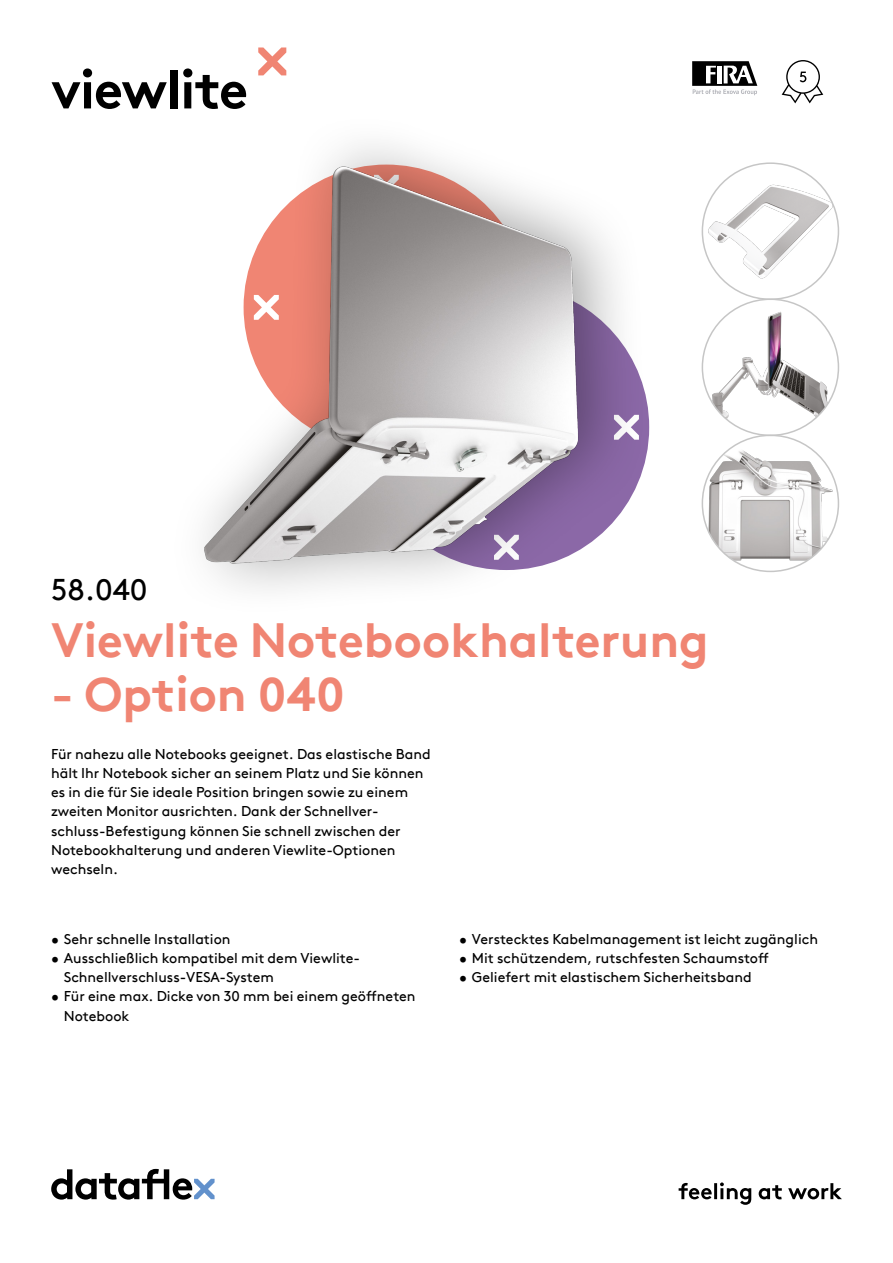
<style>
.page{position:relative;width:893px;height:1263px;background:#fff}
.page>*{position:absolute;margin:0;border:0;box-sizing:border-box;transform-origin:0 0}
.hoofdstuk{font:700 54px "Brown Pro TT";letter-spacing:-.02em;color:#000}
.productnaam{font:700 48px "Brown Pro TT";color:#f08573}
.productnummer{font:30px "Brown Pro TT";color:#000}
.omschrijving{font:14.25px/19.2px "Brown Pro TT";color:#000}
</style>
<div class="page">
<svg style="left:51px;top:1169px;width:164px;height:30px"></svg>
<svg style="left:679px;top:1182px;width:163px;height:23px"></svg>
<svg style="left:258px;top:47px;width:28px;height:28px"></svg>
<img style="left:702px;top:163px;width:136px;height:136px;border-radius:68px">
<img style="left:702px;top:299px;width:136px;height:136px;border-radius:68px">
<img style="left:702px;top:435px;width:136px;height:136px;border-radius:68px">
<img style="left:204px;top:144px;width:437px;height:446px">
<svg style="left:692px;top:61px;width:65px;height:34px"></svg>
<svg style="left:782px;top:60px;width:41px;height:43px"></svg>
<p class="hoofdstuk" style="left:51px;top:46px;width:198px">viewlite</p>
<p class="productnummer" style="left:51px;top:566px;width:98px">58.040</p>
<p class="productnaam" style="left:51px;top:601px;width:659px">Viewlite Notebookhalterung</p>
<p class="productnaam" style="left:51px;top:655px;width:295px">- Option 040</p>
<p class="omschrijving" style="left:51px;top:743px;width:381px">Für nahezu alle Notebooks geeignet. Das elastische Band hält Ihr Notebook sicher an seinem Platz und Sie können es in die für Sie ideale Position bringen sowie zu einem zweiten Monitor ausrichten. Dank der Schnellver&shy;schluss-Befestigung können Sie schnell zwischen der Notebookhalterung und anderen Viewlite-Optionen wechseln.</p>
<p class="omschrijving" style="left:51px;top:928px;width:181px">• Sehr schnelle Installation</p>
<p class="omschrijving" style="left:64px;top:947px;width:298px;text-indent:-13px">• Ausschließlich kompatibel mit dem Viewlite-<br>Schnellverschluss-VESA-System</p>
<p class="omschrijving" style="left:64px;top:986px;width:353px;text-indent:-13px">• Für eine max. Dicke von 30 mm bei einem geöffneten<br>Notebook</p>
<p class="omschrijving" style="left:459px;top:928px;width:360px">• Verstecktes Kabelmanagement ist leicht zugänglich</p>
<p class="omschrijving" style="left:459px;top:947px;width:311px">• Mit schützendem, rutschfesten Schaumstoff</p>
<p class="omschrijving" style="left:459px;top:966px;width:294px">• Geliefert mit elastischem Sicherheitsband</p>
</div>
